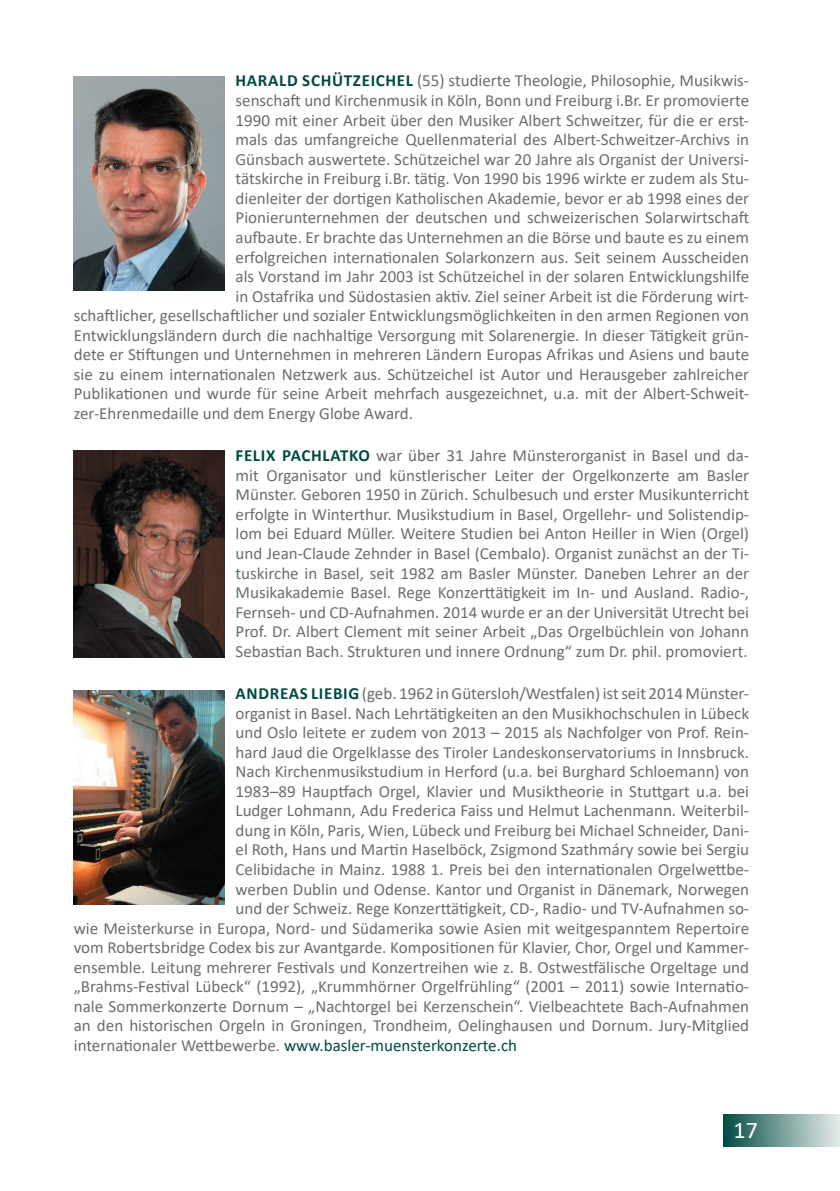
<style>
.page{position:relative;width:840px;height:1191px;background:#fff}
.page>*{position:absolute;margin:0;border:0;box-sizing:border-box;transform-origin:0 0}
.t1{font:24px "Calibri";color:#fff}
.t2{font:17px/19.6px "Calibri";color:#6c6d70;text-align:justify}
.t3{font:17px "Calibri";color:#004a41}
.s1{font-weight:700;color:#004a41}
.s2{color:#6c6d70}
</style>
<div class="page">
<div style="left:723px;top:1114px;width:116px;height:33px;background:linear-gradient(to right,#044d44,#e4ebea)"></div>
<img style="left:74px;top:77px;width:150px;height:214px">
<img style="left:74px;top:451px;width:150px;height:207px">
<img style="left:74px;top:690px;width:150px;height:214px">
<p class="t2" style="left:235px;top:71px;width:515px"><span class="s1">HARALD SCHÜTZEICHEL</span> (55) studierte Theologie, Philosophie, Musikwis-</p>
<p class="t2" style="left:235px;top:90px;width:515px">senschaft und Kirchenmusik in Köln, Bonn und Freiburg i.Br. Er promovierte</p>
<p class="t2" style="left:235px;top:110px;width:515px">1990 mit einer Arbeit über den Musiker Albert Schweitzer, für die er erst-</p>
<p class="t2" style="left:235px;top:129px;width:515px">mals das umfangreiche Quellenmaterial des Albert-Schweitzer-Archivs in</p>
<p class="t2" style="left:235px;top:149px;width:515px">Günsbach auswertete. Schützeichel war 20 Jahre als Organist der Universi-</p>
<p class="t2" style="left:235px;top:168px;width:515px">tätskirche in Freiburg i.Br. tätig. Von 1990 bis 1996 wirkte er zudem als Stu-</p>
<p class="t2" style="left:235px;top:188px;width:515px">dienleiter der dortigen Katholischen Akademie, bevor er ab 1998 eines der</p>
<p class="t2" style="left:235px;top:207px;width:515px">Pionierunternehmen der deutschen und schweizerischen Solarwirtschaft</p>
<p class="t2" style="left:235px;top:227px;width:515px">aufbaute. Er brachte das Unternehmen an die Börse und baute es zu einem</p>
<p class="t2" style="left:235px;top:247px;width:515px">erfolgreichen internationalen Solarkonzern aus. Seit seinem Ausscheiden</p>
<p class="t2" style="left:235px;top:266px;width:515px">als Vorstand im Jahr 2003 ist Schützeichel in der solaren Entwicklungshilfe</p>
<p class="t2" style="left:235px;top:286px;width:515px">in Ostafrika und Südostasien aktiv. Ziel seiner Arbeit ist die Förderung wirt-</p>
<p class="t2" style="left:74px;top:305px;width:676px">schaftlicher, gesellschaftlicher und sozialer Entwicklungsmöglichkeiten in den armen Regionen von</p>
<p class="t2" style="left:74px;top:325px;width:676px">Entwicklungsländern durch die nachhaltige Versorgung mit Solarenergie. In dieser Tätigkeit grün-</p>
<p class="t2" style="left:74px;top:344px;width:676px">dete er Stiftungen und Unternehmen in mehreren Ländern Europas Afrikas und Asiens und baute</p>
<p class="t2" style="left:74px;top:364px;width:676px">sie zu einem internationalen Netzwerk aus. Schützeichel ist Autor und Herausgeber zahlreicher</p>
<p class="t2" style="left:74px;top:383px;width:676px">Publikationen und wurde für seine Arbeit mehrfach ausgezeichnet, u.a. mit der Albert-Schweit-</p>
<p class="t2" style="left:74px;top:403px;width:340px">zer-Ehrenmedaille und dem Energy Globe Award.</p>
<p class="t2" style="left:235px;top:445px;width:515px"><span class="s1">FELIX PACHLATKO</span> war über 31 Jahre Münsterorganist in Basel und da&shy;mit Organisator und künstlerischer Leiter der Orgelkonzerte am Basler Münster. Geboren 1950 in Zürich. Schulbesuch und erster Musikunterricht erfolgte in Winterthur. Musikstudium in Basel, Orgellehr- und Solistendip&shy;lom bei Eduard Müller. Weitere Studien bei Anton Heiller in Wien (Orgel) und Jean-Claude Zehnder in Basel (Cembalo). Organist zunächst an der Ti&shy;tuskirche in Basel, seit 1982 am Basler Münster. Daneben Lehrer an der Musikakademie Basel. Rege Konzerttätigkeit im In- und Ausland. Radio-, Fernseh- und CD-Aufnahmen. 2014 wurde er an der Universität Utrecht bei Prof. Dr. Albert Clement mit seiner Arbeit „Das Orgelbüchlein von Johann Sebastian Bach. Strukturen und innere Ordnung“ zum Dr. phil. promoviert.</p>
<p class="t2" style="left:235px;top:683px;width:515px"><span class="s1">ANDREAS LIEBIG</span> (geb. 1962 in Gütersloh/Westfalen) ist seit 2014 Münster-</p>
<p class="t2" style="left:235px;top:702px;width:515px">organist in Basel. Nach Lehrtätigkeiten an den Musikhochschulen in Lübeck</p>
<p class="t2" style="left:235px;top:722px;width:515px">und Oslo leitete er zudem von 2013 – 2015 als Nachfolger von Prof. Rein-</p>
<p class="t2" style="left:235px;top:742px;width:515px">hard Jaud die Orgelklasse des Tiroler Landeskonservatoriums in Innsbruck.</p>
<p class="t2" style="left:235px;top:761px;width:515px">Nach Kirchenmusikstudium in Herford (u.a. bei Burghard Schloemann) von</p>
<p class="t2" style="left:235px;top:781px;width:515px">1983–89 Hauptfach Orgel, Klavier und Musiktheorie in Stuttgart u.a. bei</p>
<p class="t2" style="left:235px;top:800px;width:515px">Ludger Lohmann, Adu Frederica Faiss und Helmut Lachenmann. Weiterbil-</p>
<p class="t2" style="left:235px;top:820px;width:515px">dung in Köln, Paris, Wien, Lübeck und Freiburg bei Michael Schneider, Dani-</p>
<p class="t2" style="left:235px;top:839px;width:515px">el Roth, Hans und Martin Haselböck, Zsigmond Szathmáry sowie bei Sergiu</p>
<p class="t2" style="left:235px;top:859px;width:515px">Celibidache in Mainz. 1988 1. Preis bei den internationalen Orgelwettbe-</p>
<p class="t2" style="left:235px;top:878px;width:515px">werben Dublin und Odense. Kantor und Organist in Dänemark, Norwegen</p>
<p class="t2" style="left:235px;top:898px;width:515px">und der Schweiz. Rege Konzerttätigkeit, CD-, Radio- und TV-Aufnahmen so-</p>
<p class="t2" style="left:74px;top:917px;width:676px">wie Meisterkurse in Europa, Nord- und Südamerika sowie Asien mit weitgespanntem Repertoire</p>
<p class="t2" style="left:74px;top:937px;width:676px">vom Robertsbridge Codex bis zur Avantgarde. Kompositionen für Klavier, Chor, Orgel und Kammer-</p>
<p class="t2" style="left:74px;top:957px;width:676px">ensemble. Leitung mehrerer Festivals und Konzertreihen wie z. B. Ostwestfälische Orgeltage und</p>
<p class="t2" style="left:74px;top:976px;width:676px">„Brahms-Festival Lübeck“ (1992), „Krummhörner Orgelfrühling“ (2001 – 2011) sowie Internatio-</p>
<p class="t2" style="left:74px;top:996px;width:676px">nale Sommerkonzerte Dornum – „Nachtorgel bei Kerzenschein“. Vielbeachtete Bach-Aufnahmen</p>
<p class="t2" style="left:74px;top:1015px;width:676px">an den historischen Orgeln in Groningen, Trondheim, Oelinghausen und Dornum. Jury-Mitglied</p>
<p class="t3" style="left:74px;top:1033px;width:444px"><span class="s2">internationaler Wettbewerbe.</span> www.basler-muensterkonzerte.ch</p>
<h1 class="t1" style="left:733px;top:1113px;width:26px">17</h1>
</div>
